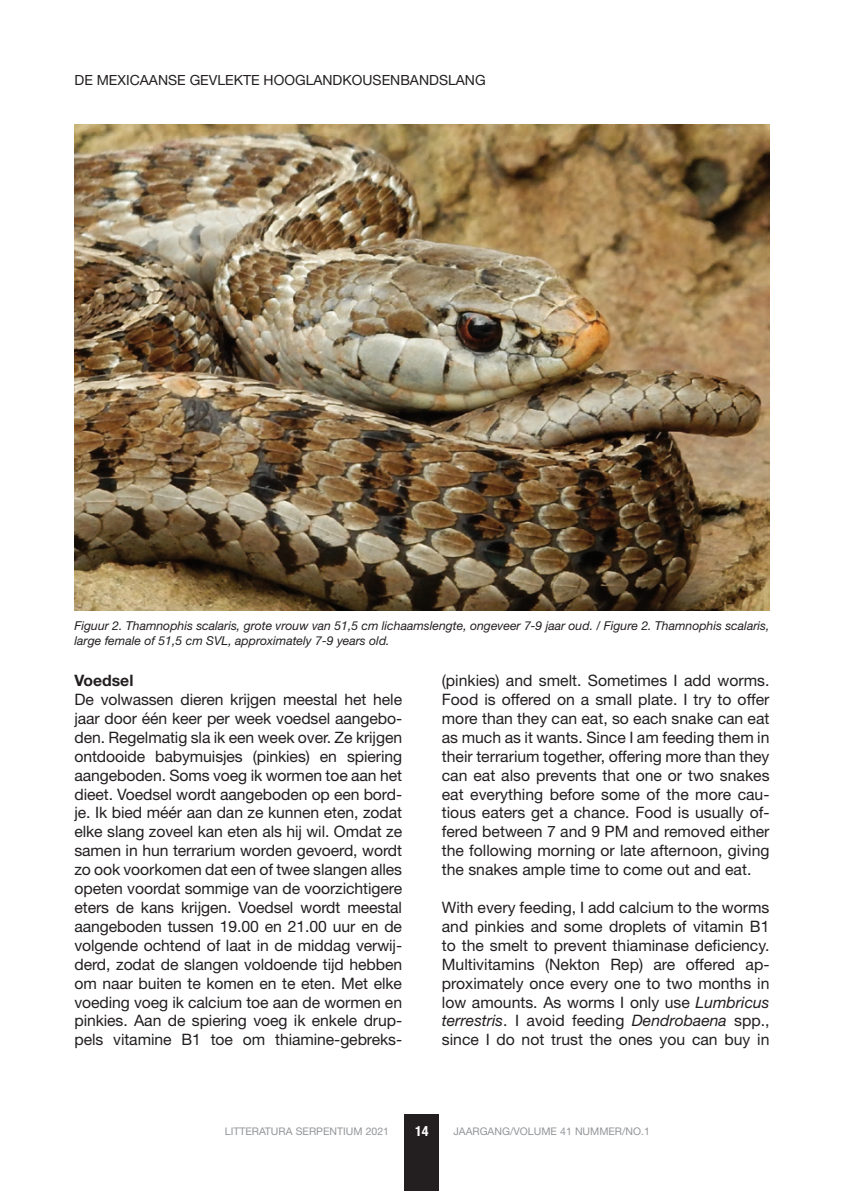
<style>
.page{position:relative;width:844px;height:1191px;background:#fff}
.page>*{position:absolute;margin:0;border:0;box-sizing:border-box;transform-origin:0 0}
.t1{font:15.75px/18.9px "Helvetica Neue LT Std";color:#231f20;text-align:justify}
.t2{font:700 15.75px "Helvetica Neue LT Std";color:#231f20}
.t3{font:14px "Helvetica Neue LT Std";color:#231f20}
.t4{font:700 condensed 14px "Helvetica Neue LT Std";color:#fff}
.t5{font:italic 12.25px/14.7px "Helvetica Neue LT Std";color:#231f20}
.t6{font:10.5px "Helvetica Neue LT Std";color:#939598}
.s1{font-style:italic}
</style>
<div class="page">
<div style="left:404px;top:1114px;width:35px;height:77px;background:#231f20"></div>
<img style="left:74px;top:124px;width:695px;height:486px">
<p class="t3" style="left:74px;top:71px;width:412px">DE MEXICAANSE GEVLEKTE HOOGLANDKOUSENBANDSLANG</p>
<p class="t5" style="left:74px;top:618px;width:696px">Figuur 2. Thamnophis scalaris, grote vrouw van 51,5 cm lichaamslengte, ongeveer 7-9 jaar oud. / Figure 2. Thamnophis scalaris, large female of 51,5 cm SVL, approximately 7-9 years old.</p>
<p class="t2" style="left:74px;top:671px;width:60px">Voedsel</p>
<p class="t1" style="left:74px;top:690px;width:329px">De volwassen dieren krijgen meestal het hele jaar door één keer per week voedsel aangebo&shy;den. Regelmatig sla ik een week over. Ze krijgen ontdooide babymuisjes (pinkies) en spiering aangeboden. Soms voeg ik wormen toe aan het dieet. Voedsel wordt aangeboden op een bord&shy;je. Ik bied méér aan dan ze kunnen eten, zodat elke slang zoveel kan eten als hij wil. Omdat ze samen in hun terrarium worden gevoerd, wordt zo ook voorkomen dat een of twee slangen alles opeten voordat sommige van de voorzichtigere eters de kans krijgen. Voedsel wordt meestal aangeboden tussen 19.00 en 21.00 uur en de volgende ochtend of laat in de middag verwij&shy;derd, zodat de slangen voldoende tijd hebben om naar buiten te komen en te eten. Met elke voeding voeg ik calcium toe aan de wormen en pinkies. Aan de spiering voeg ik enkele drup&shy;pels vitamine B1 toe om thiamine-gebreks-</p>
<p class="t1" style="left:441px;top:671px;width:329px">(pinkies) and smelt. Sometimes I add worms.<br>Food is offered on a small plate. I try to offer more than they can eat, so each snake can eat as much as it wants. Since I am feeding them in their terrarium together, offering more than they can eat also prevents that one or two snakes eat everything before some of the more cau&shy;tious eaters get a chance. Food is usually of&shy;fered between 7 and 9 PM and removed either the following morning or late afternoon, giving the snakes ample time to come out and eat.</p>
<p class="t1" style="left:441px;top:897px;width:329px">With every feeding, I add calcium to the worms and pinkies and some droplets of vitamin B1 to the smelt to prevent thiaminase deficiency.<br>Multivitamins (Nekton Rep) are offered ap&shy;proximately once every one to two months in low amounts. As worms I only use <span class="s1">Lumbricus terrestris</span>. I avoid feeding <span class="s1">Dendrobaena</span> spp., since I do not trust the ones you can buy in</p>
<p class="t4" style="left:415px;top:1123px;width:15px">14</p>
<p class="t6" style="left:225px;top:1125px;width:166px">LITTERATURA SERPENTIUM 2021</p>
<p class="t6" style="left:453px;top:1125px;width:198px">JAARGANG/VOLUME 41 NUMMER/NO.1</p>
</div>
